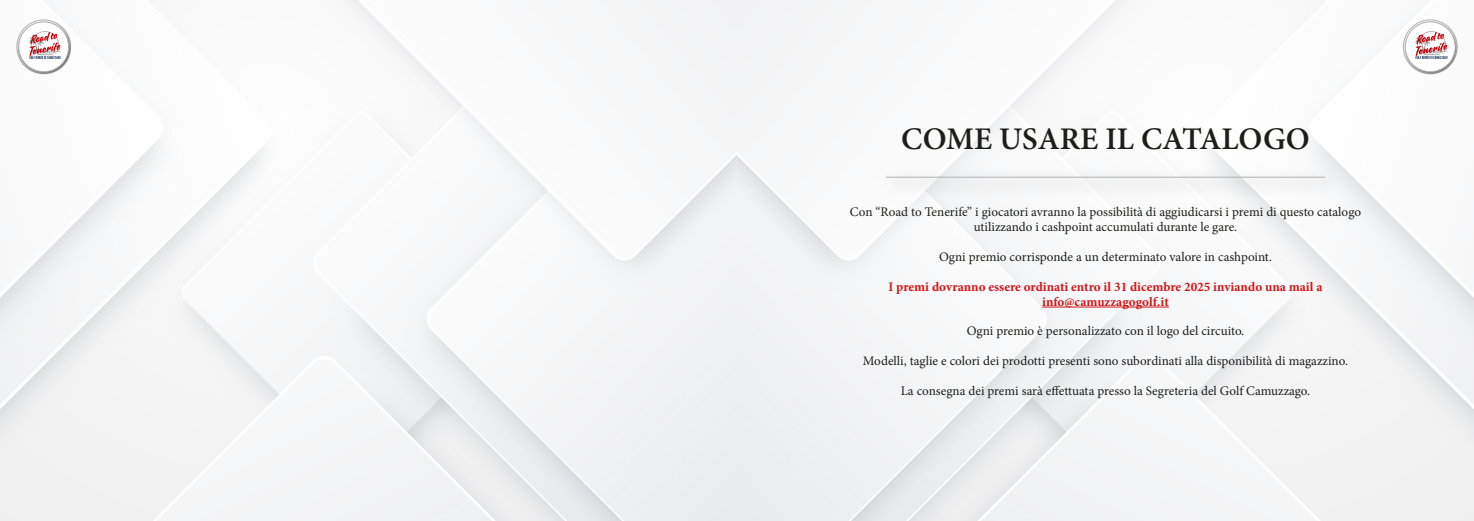
<style>
.page{position:relative;width:1474px;height:521px;background:#fff}
.page>*{position:absolute;margin:0;border:0;box-sizing:border-box;transform-origin:0 0}
.t1{font:600 31.5px "Minion Pro";color:#1d1d1b}
.t2{font:13.12px "Minion Pro";color:#1d1d1b}
.t3{font:700 13.12px "Minion Pro";color:#cd171a}
</style>
<div class="page">
<hr style="left:1042px;top:307px;width:126px;height:1px;background:#cd171a">
<div style="left:878px;top:166px;width:464px;height:33px;background:#1d1d1b;opacity:.75"></div>
<hr style="left:885px;top:177px;width:439px;height:1px;background:#b2b2b2">
<div style="left:1403px;top:21px;width:54px;height:53px;background:#1d1d1b;opacity:.75"></div>
<div style="left:1405px;top:22px;width:49px;height:50px;background:#fff;border-radius:50%"></div>
<img style="left:1411px;top:25px;width:39px;height:40px">
<div style="left:1405px;top:22px;width:50px;height:50px;border:1px solid #b2b2b2;border-radius:50%"></div>
<div style="left:18px;top:21px;width:53px;height:53px;background:#1d1d1b;opacity:.75"></div>
<svg style="left:19px;top:22px;width:50px;height:50px"></svg>
<img style="left:25px;top:25px;width:39px;height:40px">
<div style="left:19px;top:22px;width:50px;height:50px;border:1px solid #b2b2b2;border-radius:50%"></div>
<p class="t1" style="left:901px;top:117px;width:410px">COME USARE IL CATALOGO</p>
<p class="t2" style="left:850px;top:203px;width:512px">Con “Road to Tenerife” i giocatori avranno la possibilità di aggiudicarsi i premi di questo catalogo</p>
<p class="t2" style="left:973px;top:218px;width:265px">utilizzando i cashpoint accumulati durante le gare.</p>
<p class="t2" style="left:939px;top:248px;width:334px">Ogni premio corrisponde a un determinato valore in cashpoint.</p>
<p class="t3" style="left:888px;top:277px;width:435px">I premi dovranno essere ordinati entro il 31 dicembre 2025 inviando una mail a</p>
<p class="t3" style="left:1042px;top:292px;width:128px">info@camuzzagogolf.it</p>
<p class="t2" style="left:966px;top:322px;width:279px">Ogni premio è personalizzato con il logo del circuito.</p>
<p class="t2" style="left:863px;top:352px;width:486px">Modelli, taglie e colori dei prodotti presenti sono subordinati alla disponibilità di magazzino.</p>
<p class="t2" style="left:900px;top:382px;width:411px">La consegna dei premi sarà effettuata presso la Segreteria del Golf Camuzzago.</p>
</div>
